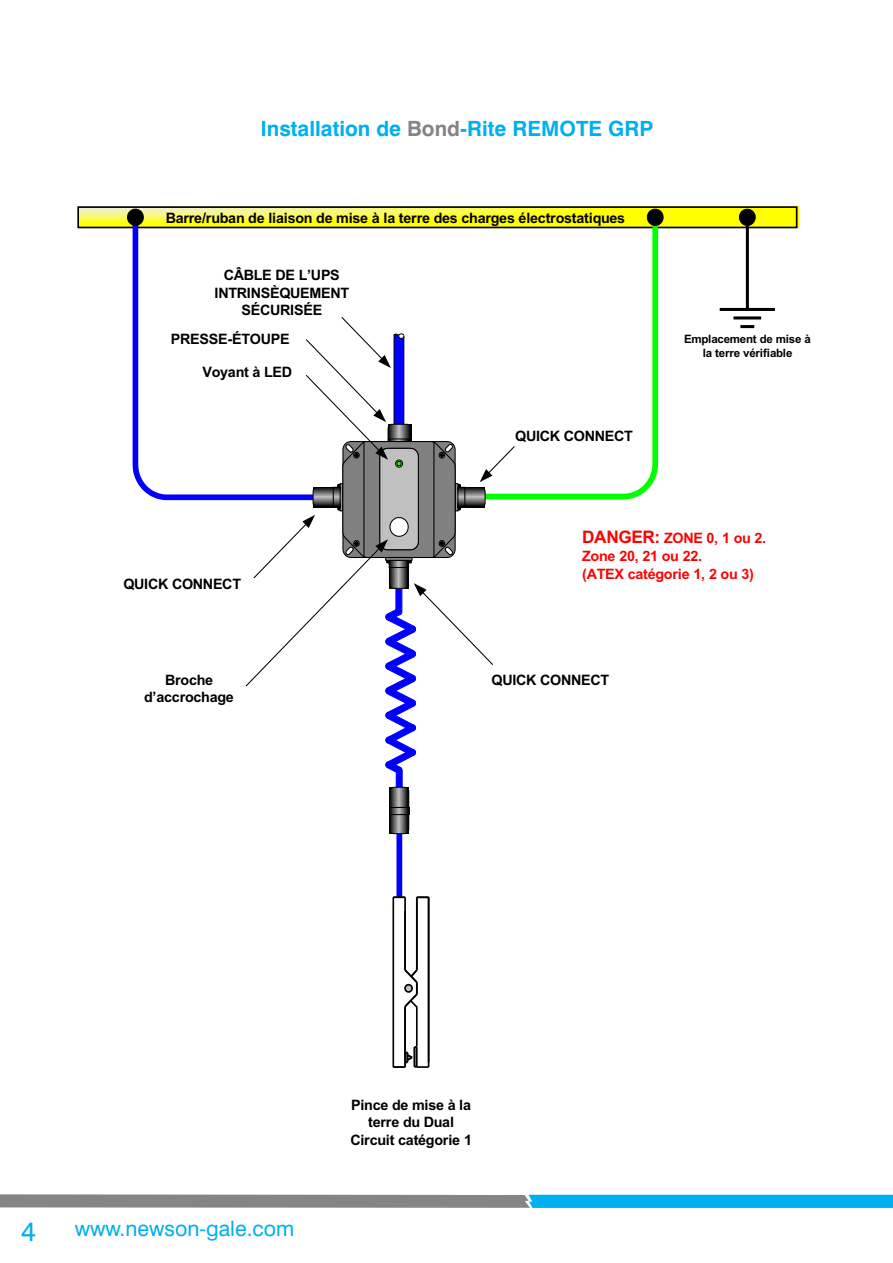
<style>
.page{position:relative;width:893px;height:1263px;background:#fff}
.page>*{position:absolute;margin:0;border:0;box-sizing:border-box;transform-origin:0 0}
.t1{font:27px "Swiss 721 BT";color:#00aff0}
.t2{font:21.15px "Swiss 721 BT";color:#00aff0}
.t3{font:700 21px "Swiss 721 BT";color:#00aff0}
.t4{font:700 14.4px/17.2px "Arial";letter-spacing:-.02em;color:#000;text-align:center}
.t5{font:700 14.4px/17.7px "Arial";letter-spacing:-.02em;color:#f00}
.t6{font:700 11.55px/13.8px "Arial";letter-spacing:-.02em;color:#000;text-align:center}
.s1{color:#858588}
.s2{font-size:17.25px}
</style>
<div class="page">
<img style="left:80px;top:207px;width:718px;height:21px">
<div style="left:77px;top:206px;width:720px;height:22px;border:2px solid #000"></div>
<svg style="left:739px;top:209px;width:16px;height:17px"></svg>
<svg style="left:130px;top:212px;width:197px;height:289px"></svg>
<svg style="left:127px;top:209px;width:17px;height:17px"></svg>
<svg style="left:469px;top:212px;width:192px;height:288px"></svg>
<svg style="left:647px;top:209px;width:16px;height:17px"></svg>
<hr style="left:746px;top:215px;width:3px;height:94px;background:#000">
<hr style="left:720px;top:308px;width:55px;height:3px;background:#000">
<hr style="left:733px;top:316px;width:28px;height:3px;background:#000">
<hr style="left:740px;top:325px;width:14px;height:3px;background:#000">
<div style="left:396px;top:831px;width:6px;height:66px;background:#00f"></div>
<hr style="left:416px;top:897px;width:2px;height:73px;background:#000">
<svg style="left:417px;top:896px;width:12px;height:2px"></svg>
<hr style="left:428px;top:897px;width:1px;height:170px;background:#000">
<svg style="left:393px;top:968px;width:36px;height:100px"></svg>
<hr style="left:392px;top:897px;width:2px;height:170px;background:#000">
<hr style="left:404px;top:897px;width:2px;height:73px;background:#000">
<svg style="left:393px;top:896px;width:12px;height:2px"></svg>
<svg style="left:245px;top:316px;width:271px;height:518px"></svg>
<svg style="left:0;top:1194px;width:893px;height:14px"></svg>
<h3 class="t3" style="left:260px;top:120px;width:395px">Installation de <span class="s1">Bond</span>-Rite REMOTE GRP</h3>
<p class="t4" style="left:166px;top:211px;width:461px">Barre/ruban de liaison de mise à la terre des charges électrostatiques</p>
<p class="t4" style="left:214px;top:268px;width:136px">CÂBLE DE L’UPS<br>INTRINSÈQUEMENT<br>SÉCURISÉE</p>
<p class="t4" style="left:171px;top:331px;width:120px">PRESSE-ÉTOUPE</p>
<p class="t4" style="left:202px;top:365px;width:91px">Voyant à LED</p>
<p class="t4" style="left:515px;top:429px;width:119px">QUICK CONNECT</p>
<p class="t6" style="left:684px;top:333px;width:128px">Emplacement de mise à la terre vérifiable</p>
<p class="t4" style="left:123px;top:577px;width:119px">QUICK CONNECT</p>
<p class="t4" style="left:144px;top:672px;width:91px">Broche d’accrochage</p>
<p class="t5" style="left:582px;top:531px;width:186px"><span class="s2">DANGER:</span> ZONE 0, 1 ou 2.<br>Zone 20, 21 ou 22.<br>(ATEX catégorie 1, 2 ou 3)</p>
<p class="t4" style="left:491px;top:673px;width:119px">QUICK CONNECT</p>
<h1 class="t1" style="left:21px;top:1221px;width:16px">4</h1>
<h2 class="t2" style="left:75px;top:1220px;width:221px">www.newson-gale.com</h2>
<p class="t4" style="left:350px;top:1098px;width:123px">Pince de mise à la terre du Dual<br>Circuit catégorie 1</p>
</div>
